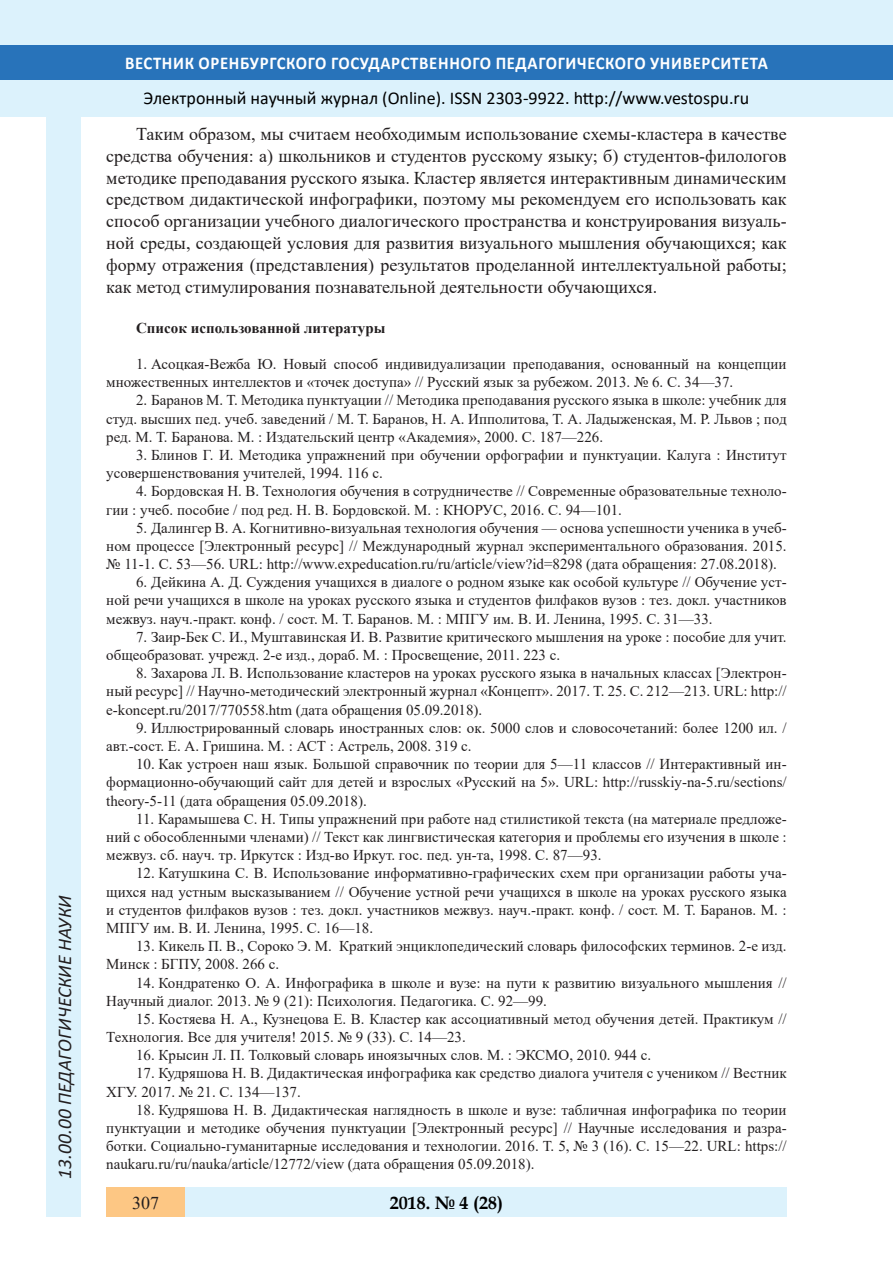
<style>
.page{position:relative;width:893px;height:1263px;background:#fff}
.page>*{position:absolute;margin:0;border:0;box-sizing:border-box;transform-origin:0 0}
.t1{font:italic 19.5px "Calibri";color:#231f20}
.t2{font:18px/21.8px "Times New Roman";color:#231f20;text-align:justify}
.t3{font:18px "Calibri";color:#000}
.t4{font:700 18px "Calibri";letter-spacing:.04em;color:#fff;scale:.93 1}
.t5{font:700 18px "Book Antiqua";color:#000}
.t6{font:15px/18.1px "Times New Roman";color:#231f20}
.t7{font:700 15px "Times New Roman";color:#231f20}
</style>
<div class="page">
<div style="left:0;top:0;width:893px;height:116px;background:#dcf2fc"></div>
<div style="left:0;top:45px;width:893px;height:34px;background:#2873ba"></div>
<div style="left:47px;top:116px;width:34px;height:1101px;background:#dcf2fc"></div>
<div style="left:106px;top:1188px;width:681px;height:29px;background:#dcf2fc"></div>
<div style="left:106px;top:1188px;width:79px;height:29px;background:#fdc784"></div>
<h1 class="t1" style="left:51px;top:1179px;width:285px;rotate:-90deg">13.00.00 ПЕДАГОГИЧЕСКИЕ НАУКИ</h1>
<h1 class="t1" style="left:51px;top:1105px;width:206px;rotate:-90deg">БИОЛОГИЧЕСКИЕ НАУКИ</h1>
<h1 class="t1" style="left:51px;top:1179px;width:11px;rotate:-90deg">0</h1>
<p class="t4" style="left:125px;top:50px;width:693px">ВЕСТНИК ОРЕНБУРГСКОГО ГОСУДАРСТВЕННОГО ПЕДАГОГИЧЕСКОГО УНИВЕРСИТЕТА</p>
<p class="t3" style="left:144px;top:85px;width:607px">Электронный научный журнал (Online). ISSN 2303-9922. http://www.vestospu.ru</p>
<p class="t3" style="left:583px;top:85px;width:13px">t</p>
<p class="t2" style="left:106px;top:123px;width:682px;text-indent:30px">Таким образом, мы считаем необходимым использование схемы-кластера в качестве средства обучения: а) школьников и студентов русскому языку; б) студентов-филологов методике преподавания русского языка. Кластер является интерактивным динамическим средством дидактической инфографики, поэтому мы рекомендуем его использовать как способ организации учебного диалогического пространства и конструирования визуаль&shy;ной среды, создающей условия для развития визуального мышления обучающихся; как форму отражения (представления) результатов проделанной интеллектуальной работы; как метод стимулирования познавательной деятельности обучающихся.</p>
<p class="t7" style="left:136px;top:317px;width:251px">Список использованной литературы</p>
<p class="t6" style="left:106px;top:354px;width:682px;text-indent:30px">1. Асоцкая-Вежба Ю. Новый способ индивидуализации преподавания, основанный на концепции множественных интеллектов и «точек доступа» // Русский язык за рубежом. 2013. № 6. С. 34—37.</p>
<p class="t6" style="left:106px;top:391px;width:682px;text-align:justify;text-indent:30px">2. Баранов М. Т. Методика пунктуации // Методика преподавания русского языка в школе: учебник для студ. высших пед. учеб. заведений / М. Т. Баранов, Н. А. Ипполитова, Т. А. Ладыженская, М. Р. Львов ; под ред. М. Т. Баранова. М. : Издательский центр «Академия», 2000. С. 187—226.</p>
<p class="t6" style="left:106px;top:445px;width:682px;text-indent:30px">3. Блинов Г. И. Методика упражнений при обучении орфографии и пунктуации. Калуга : Институт усовершенствования учителей, 1994. 116 с.</p>
<p class="t6" style="left:106px;top:482px;width:682px;text-indent:30px">4. Бордовская Н. В. Технология обучения в сотрудничестве // Современные образовательные техноло&shy;гии : учеб. пособие / под ред. Н. В. Бордовской. М. : КНОРУС, 2016. С. 94—101.</p>
<p class="t6" style="left:106px;top:518px;width:682px;text-align:justify;text-indent:30px">5. Далингер В. А. Когнитивно-визуальная технология обучения — основа успешности ученика в учеб&shy;ном процессе [Электронный ресурс] // Международный журнал экспериментального образования. 2015. № 11-1. С. 53—56. URL: http://www.expeducation.ru/ru/article/view?id=8298 (дата обращения: 27.08.2018).</p>
<p class="t6" style="left:106px;top:573px;width:682px;text-align:justify;text-indent:30px">6. Дейкина А. Д. Суждения учащихся в диалоге о родном языке как особой культуре // Обучение уст&shy;ной речи учащихся в школе на уроках русского языка и студентов филфаков вузов : тез. докл. участников межвуз. науч.-практ. конф. / сост. М. Т. Баранов. М. : МПГУ им. В. И. Ленина, 1995. С. 31—33.</p>
<p class="t6" style="left:106px;top:627px;width:682px;text-indent:30px">7. Заир-Бек С. И., Муштавинская И. В. Развитие критического мышления на уроке : пособие для учит. общеобразоват. учрежд. 2-е изд., дораб. М. : Просвещение, 2011. 223 с.</p>
<p class="t6" style="left:106px;top:664px;width:682px;text-align:justify;text-indent:30px">8. Захарова Л. В. Использование кластеров на уроках русского языка в начальных классах [Электрон&shy;ный ресурс] // Научно-методический электронный журнал «Концепт». 2017. Т. 25. С. 212—213. URL: http:// e-koncept.ru/2017/770558.htm (дата обращения 05.09.2018).</p>
<p class="t6" style="left:106px;top:718px;width:682px;text-indent:30px">9. Иллюстрированный словарь иностранных слов: ок. 5000 слов и словосочетаний: более 1200 ил. / авт.-сост. Е. А. Гришина. М. : АСТ : Астрель, 2008. 319 с.</p>
<p class="t6" style="left:106px;top:755px;width:682px;text-align:justify;text-indent:30px">10. Как устроен наш язык. Большой справочник по теории для 5—11 классов // Интерактивный ин&shy;формационно-обучающий сайт для детей и взрослых «Русский на 5». URL: http://russkiy-na-5.ru/sections/ theory-5-11 (дата обращения 05.09.2018).</p>
<p class="t6" style="left:106px;top:809px;width:682px;text-align:justify;text-indent:30px">11. Карамышева С. Н. Типы упражнений при работе над стилистикой текста (на материале предложе&shy;ний с обособленными членами) // Текст как лингвистическая категория и проблемы его изучения в школе : межвуз. сб. науч. тр. Иркутск : Изд-во Иркут. гос. пед. ун-та, 1998. С. 87—93.</p>
<p class="t6" style="left:106px;top:864px;width:682px;text-align:justify;text-indent:30px">12. Катушкина С. В. Использование информативно-графических схем при организации работы уча&shy;щихся над устным высказыванием // Обучение устной речи учащихся в школе на уроках русского языка и студентов филфаков вузов : тез. докл. участников межвуз. науч.-практ. конф. / сост. М. Т. Баранов. М. :<br>МПГУ им. В. И. Ленина, 1995. С. 16—18.</p>
<p class="t6" style="left:106px;top:936px;width:682px;text-indent:30px">13. Кикель П. В., Сороко Э. М. Краткий энциклопедический словарь философских терминов. 2-е изд.<br>Минск : БГПУ, 2008. 266 с.</p>
<p class="t6" style="left:106px;top:973px;width:682px;text-indent:30px">14. Кондратенко О. А. Инфографика в школе и вузе: на пути к развитию визуального мышления //<br>Научный диалог. 2013. № 9 (21): Психология. Педагогика. С. 92—99.</p>
<p class="t6" style="left:106px;top:1009px;width:682px;text-indent:30px">15. Костяева Н. А., Кузнецова Е. В. Кластер как ассоциативный метод обучения детей. Практикум //<br>Технология. Все для учителя! 2015. № 9 (33). С. 14—23.</p>
<p class="t6" style="left:136px;top:1046px;width:517px">16. Крысин Л. П. Толковый словарь иноязычных слов. М. : ЭКСМО, 2010. 944 с.</p>
<p class="t6" style="left:106px;top:1064px;width:682px;text-indent:30px">17. Кудряшова Н. В. Дидактическая инфографика как средство диалога учителя с учеником // Вестник<br>ХГУ. 2017. № 21. С. 134—137.</p>
<p class="t6" style="left:106px;top:1100px;width:682px;text-align:justify;text-indent:30px">18. Кудряшова Н. В. Дидактическая наглядность в школе и вузе: табличная инфографика по теории пунктуации и методике обучения пунктуации [Электронный ресурс] // Научные исследования и разра&shy;ботки. Социально-гуманитарные исследования и технологии. 2016. Т. 5, № 3 (16). С. 15—22. URL: https:// naukaru.ru/ru/nauka/article/12772/view (дата обращения 05.09.2018).</p>
<p class="t5" style="left:390px;top:1190px;width:115px">2018. № 4 (28)</p>
<p class="t2" style="left:132px;top:1191px;width:28px">307</p>
<p class="t5" style="left:460px;top:1190px;width:39px">2 6</p>
</div>
